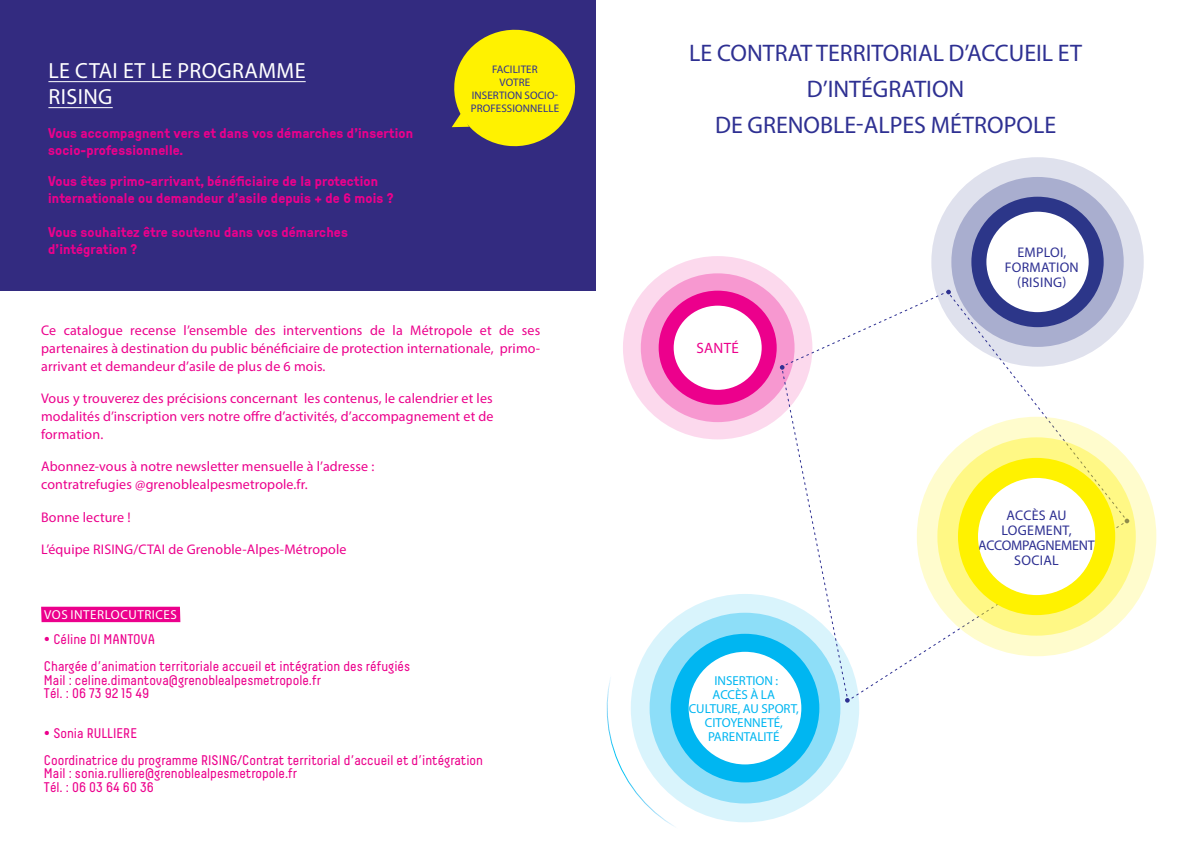
<style>
.page{position:relative;width:1191px;height:842px;background:#fff}
.page>*{position:absolute;margin:0;border:0;box-sizing:border-box;transform-origin:0 0}
.t1{font:24px/36px "Myriad Pro";color:#2e3092;text-align:center}
.t2{font:22px/26px "Myriad Pro";letter-spacing:.02em;color:#fff}
.t3{font:15px "Myriad Pro";color:#ec008c}
.t4{font:14px/18px "Myriad Pro";letter-spacing:.01em;color:#ec008c;text-align:justify}
.t5{font:14px/27px "Decima";color:#ec008c}
.t6{font:700 14px/17px "GT Pressura";letter-spacing:.01em;color:#ec008c}
.t7{font:14px/15px "Myriad Pro";letter-spacing:.02em;color:#2e3092;text-align:center}
.t8{font:13px "Myriad Pro";color:#00b6f1}
.t9{font:13px "Myriad Pro";letter-spacing:.04em;color:#fff}
.t10{font:11px/13px "Myriad Pro";letter-spacing:.01em;color:#2e3092;text-align:center}
</style>
<div class="page">
<div style="left:0;top:0;width:595px;height:291px;background:#332b80"></div>
<svg style="left:452px;top:29px;width:123px;height:118px"></svg>
<hr style="left:48px;top:81px;width:258px;height:1px;background:#fff">
<hr style="left:48px;top:107px;width:65px;height:1px;background:#fff">
<div style="left:41px;top:607px;width:139px;height:15px;background:#ec008c"></div>
<svg style="left:606px;top:594px;width:253px;height:233px"></svg>
<div style="left:631px;top:594px;width:228px;height:228px;border:52px solid #00b6f1;border-radius:50%"></div>
<div style="left:649px;top:613px;width:191px;height:190px;border:36px solid #00b6f1;border-radius:50%"></div>
<div style="left:670px;top:634px;width:149px;height:148px;border:18px solid #00b6f1;border-radius:50%"></div>
<div style="left:623px;top:256px;width:189px;height:183px;border:45px solid #ec008c;border-radius:50%"></div>
<div style="left:641px;top:273px;width:153px;height:149px;border:30px solid #ec008c;border-radius:50%"></div>
<div style="left:658px;top:291px;width:118px;height:114px;border:15px solid #ec008c;border-radius:50%"></div>
<svg style="left:780px;top:290px;width:349px;height:413px"></svg>
<svg style="left:967px;top:466px;width:138px;height:141px"></svg>
<div style="left:931px;top:157px;width:212px;height:210px;border:45px solid #2c3689;border-radius:50%"></div>
<div style="left:951px;top:177px;width:172px;height:170px;border:30px solid #2c3689;border-radius:50%"></div>
<div style="left:971px;top:197px;width:132px;height:130px;border:15px solid #2c3689;border-radius:50%"></div>
<div style="left:916px;top:417px;width:240px;height:239px;border:60px solid #fff200;border-radius:50%"></div>
<h2 class="t2" style="left:48px;top:57px;width:144px">LE ctai et le PROGRAMME<br>RISING</h2>
<p class="t6" style="left:48px;top:124px;width:366px">Vous accompagnent vers et dans vos démarches d’insertion socio-professionnelle.</p>
<p class="t6" style="left:48px;top:172px;width:347px">Vous êtes primo-arrivant, bénéficiaire de la protection internationale ou demandeur d’asile depuis + de 6 mois ?</p>
<p class="t6" style="left:48px;top:223px;width:301px">Vous souhaitez être soutenu dans vos démarches d’intégration ?</p>
<p class="t10" style="left:471px;top:63px;width:90px">Faciliter<br>votre<br>insertion socio&shy;professionnelle</p>
<p class="t4" style="left:41px;top:321px;width:500px">Ce catalogue recense l’ensemble des interventions de la Métropole et de ses partenaires à destination du public bénéficiaire de protection internationale, primo&shy;arrivant et demandeur d’asile de plus de 6 mois.</p>
<p class="t4" style="left:41px;top:389px;width:454px">Vous y trouverez des précisions concernant les contenus, le calendrier et les modalités d’inscription vers notre offre d’activités, d’accompagnement et de formation.</p>
<p class="t4" style="left:41px;top:458px;width:334px">Abonnez-vous à notre newsletter mensuelle à l’adresse : contratrefugies @grenoblealpesmetropole.fr.</p>
<p class="t4" style="left:41px;top:508px;width:91px">Bonne lecture !</p>
<p class="t4" style="left:41px;top:540px;width:60px">L’équipe RISING</p>
<p class="t4" style="left:133px;top:540px;width:215px">/CTAI de Grenoble-Alpes-Métropole</p>
<p class="t9" style="left:44px;top:607px;width:134px">vos interlocutrices</p>
<p class="t5" style="left:44px;top:626px;width:368px">• Céline DI MANTOVA<br>Chargée d’animation territoriale accueil et intégration des réfugiés</p>
<p class="t5" style="left:44px;top:673px;width:279px;line-height:13.5px">Mail : celine.dimantova@grenoblealpesmetropole.fr<br>Tél. : 06 73 92 15 49</p>
<p class="t5" style="left:44px;top:719px;width:440px">• Sonia RULLIERE<br>Coordinatrice du programme RISING/Contrat territorial d’accueil et d’intégration</p>
<p class="t5" style="left:44px;top:766px;width:255px;line-height:13.5px">Mail : sonia.rulliere@grenoblealpesmetropole.fr<br>Tél. : 06 03 64 60 36</p>
<h1 class="t1" style="left:689px;top:34px;width:394px">le contrat territorial d’accueil et d’intégration<br>de grenoble-alpes métropole</h1>
<p class="t3" style="left:696px;top:338px;width:44px">Santé</p>
<p class="t8" style="left:714px;top:673px;width:65px">Insertion :</p>
<p class="t8" style="left:712px;top:687px;width:64px">acc ès à la</p>
<p class="t8" style="left:688px;top:701px;width:112px">culture, au sport,</p>
<p class="t8" style="left:705px;top:715px;width:79px">citoyenneté,</p>
<p class="t8" style="left:708px;top:729px;width:8px">PARENTALIT</p>
<p class="t8" style="left:773px;top:729px;width:8px">é</p>
<p class="t7" style="left:1004px;top:245px;width:76px">emploi, formation (rising)</p>
<p class="t7" style="left:978px;top:507px;width:118px">Accès au logement,<br>Accompagnement social</p>
</div>
